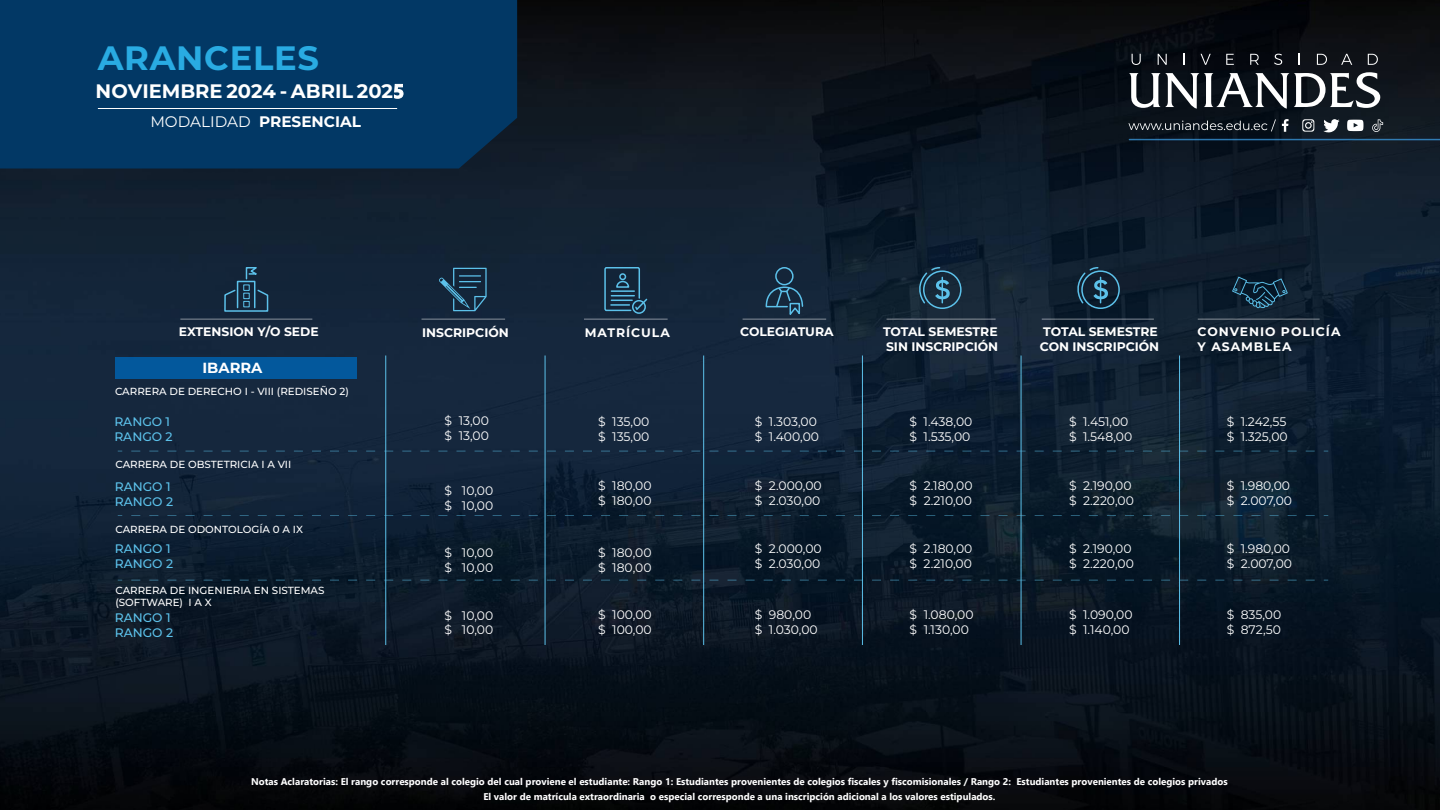
<style>
.page{position:relative;width:1440px;height:810px;background:#fff}
.page>*{position:absolute;margin:0;border:0;box-sizing:border-box;transform-origin:0 0}
.t1{font:700 33.75px "Montserrat";letter-spacing:.02em;color:#29abe2}
.t2{font:100 19.5px "Montserrat";color:#fff}
.t3{font:100 15.3px "Montserrat";color:#fff}
.t4{font:100 14.7px "Montserrat";color:#fff}
.t5{font:12.38px/14.9px "Montserrat";color:#fff}
.t6{font:100 12.38px/14.9px "Montserrat";color:#fff}
.t7{font:100 12.38px/14.9px "Montserrat";color:#5cc1ea}
.t8{font:100 12.38px/14.9px "Montserrat";letter-spacing:.08em;color:#fff}
.t9{font:100 10.27px/12.4px "Montserrat";color:#fff}
.t10{font:700 9.75px/14.5px "Gadugi";color:#fff;text-align:center}
.s1{font-family:"Leelawadee UI";font-weight:700}
.s2{font-weight:400}
</style>
<div class="page">
<img style="left:0;top:0;width:1440px;height:810px">
<div style="left:0;top:0;width:517px;height:169px;background:#023865"></div>
<hr style="left:98px;top:108px;width:299px;height:1px;background:#fff">
<svg style="left:1132px;top:54px;width:9px;height:11px"></svg>
<svg style="left:1158px;top:54px;width:9px;height:11px"></svg>
<svg style="left:1201px;top:54px;width:10px;height:11px"></svg>
<svg style="left:1226px;top:54px;width:8px;height:11px"></svg>
<svg style="left:1250px;top:54px;width:9px;height:11px"></svg>
<svg style="left:1274px;top:54px;width:8px;height:11px"></svg>
<svg style="left:1317px;top:54px;width:10px;height:11px"></svg>
<svg style="left:1341px;top:54px;width:11px;height:11px"></svg>
<svg style="left:1368px;top:54px;width:10px;height:11px"></svg>
<svg style="left:1129px;top:72px;width:251px;height:37px"></svg>
<svg style="left:1128px;top:119px;width:148px;height:12px;background:#2e353d"></svg>
<svg style="left:1282px;top:119px;width:7px;height:13px"></svg>
<svg style="left:1302px;top:119px;width:12px;height:13px"></svg>
<svg style="left:1323px;top:119px;width:17px;height:14px"></svg>
<svg style="left:1372px;top:119px;width:11px;height:13px"></svg>
<svg style="left:1347px;top:120px;width:16px;height:11px"></svg>
<hr style="left:1129px;top:139px;width:311px;height:1px;background:#3fa9f5">
<hr style="left:1021px;top:356px;width:1px;height:289px;background:#5cc1ea">
<hr style="left:1179px;top:356px;width:1px;height:289px;background:#5cc1ea">
<hr style="left:862px;top:356px;width:1px;height:289px;background:#5cc1ea">
<hr style="left:703px;top:356px;width:1px;height:289px;background:#5cc1ea">
<hr style="left:545px;top:356px;width:1px;height:289px;background:#5cc1ea">
<hr style="left:386px;top:356px;width:1px;height:289px;background:#5cc1ea">
<div style="left:116px;top:357px;width:241px;height:22px;background:#03589c"></div>
<svg style="left:1232px;top:276px;width:56px;height:32px;background:#163448"></svg>
<svg style="left:131px;top:451px;width:1197px;height:1px"></svg>
<svg style="left:131px;top:515px;width:1197px;height:1px"></svg>
<svg style="left:131px;top:580px;width:1197px;height:1px"></svg>
<div style="left:775px;top:267px;width:19px;height:18px;border:2px solid #5cc1ea;border-radius:50%"></div>
<svg style="left:765px;top:286px;width:39px;height:33px"></svg>
<div style="left:632px;top:300px;width:14px;height:14px;border:2px solid #5cc1ea;border-radius:50%"></div>
<svg style="left:604px;top:266px;width:45px;height:46px;background:#22465f"></svg>
<div style="left:619px;top:273px;width:7px;height:7px;border:2px solid #5cc1ea;border-radius:50%"></div>
<svg style="left:439px;top:268px;width:48px;height:43px;background:#20425a"></svg>
<svg style="left:223px;top:288px;width:46px;height:25px"></svg>
<div style="left:237px;top:281px;width:18px;height:27px;border:2px solid #5cc1ea"></div>
<svg style="left:245px;top:266px;width:17px;height:14px"></svg>
<div style="left:243px;top:285px;width:7px;height:6px;border:1px solid #5cc1ea"></div>
<div style="left:243px;top:293px;width:7px;height:6px;border:1px solid #5cc1ea"></div>
<div style="left:243px;top:301px;width:7px;height:6px;border:1px solid #5cc1ea"></div>
<div style="left:923px;top:270px;width:39px;height:39px;border:2px solid #5cc1ea;border-radius:50%"></div>
<svg style="left:913px;top:266px;width:37px;height:38px"></svg>
<div style="left:1081px;top:270px;width:39px;height:39px;border:2px solid #5cc1ea;border-radius:50%"></div>
<svg style="left:1071px;top:266px;width:37px;height:38px"></svg>
<hr style="left:180px;top:319px;width:132px;height:1px;background:#fff">
<hr style="left:886px;top:319px;width:110px;height:1px;background:#fff">
<hr style="left:1042px;top:319px;width:112px;height:1px;background:#fff">
<hr style="left:1198px;top:319px;width:122px;height:1px;background:#fff">
<hr style="left:422px;top:319px;width:83px;height:1px;background:#fff">
<hr style="left:584px;top:319px;width:84px;height:1px;background:#fff">
<hr style="left:743px;top:319px;width:83px;height:1px;background:#fff">
<h1 class="t1" style="left:98px;top:34px;width:223px">ARANCELES</h1>
<h2 class="t2" style="left:96px;top:78px;width:310px">NOVIEMBRE 2024 - ABRIL 202<span class="s1">5</span></h2>
<p class="t3" style="left:150px;top:112px;width:212px"><span class="s2">MODALIDAD</span> PRESENCIAL</p>
<p class="t6" style="left:179px;top:324px;width:141px">EXTENSION Y/O SEDE</p>
<p class="t6" style="left:422px;top:325px;width:88px">INSCRIPCIÓN</p>
<p class="t8" style="left:585px;top:325px;width:87px">MATRÍCULA</p>
<p class="t6" style="left:740px;top:324px;width:95px">COLEGIATURA</p>
<p class="t6" style="left:883px;top:324px;width:117px">TOTAL SEMESTRE<br>SIN INSCRIPCIÓN</p>
<p class="t6" style="left:1040px;top:324px;width:121px">TOTAL SEMESTRE<br>CON INSCRIPCIÓN</p>
<p class="t8" style="left:1198px;top:324px;width:144px">CONVENIO POLICÍA<br>Y ASAMBLEA</p>
<p class="t4" style="left:202px;top:358px;width:62px">IBARRA</p>
<p class="t9" style="left:115px;top:385px;width:235px">CARRERA DE DERECHO I - VIII (REDISEÑO 2)</p>
<p class="t7" style="left:114px;top:414px;width:60px">RANGO 1<br>RANGO 2</p>
<p class="t5" style="left:598px;top:413px;width:53px">$ 135,00 $ 135,00</p>
<p class="t5" style="left:755px;top:413px;width:66px">$ 1.303,00 $ 1.400,00</p>
<p class="t5" style="left:910px;top:413px;width:64px">$ 1.438,00 $ 1.535,00</p>
<p class="t5" style="left:1069px;top:413px;width:65px">$ 1.451,00 $ 1.548,00</p>
<p class="t5" style="left:1227px;top:413px;width:63px">$ 1.242,55 $ 1.325,00</p>
<p class="t9" style="left:115px;top:458px;width:177px">CARRERA DE OBSTETRICIA I A VII</p>
<p class="t7" style="left:115px;top:479px;width:60px">RANGO 1<br>RANGO 2</p>
<p class="t5" style="left:598px;top:478px;width:55px">$ 180,00 $ 180,00</p>
<p class="t5" style="left:598px;top:545px;width:55px">$ 180,00 $ 180,00</p>
<p class="t5" style="left:445px;top:413px;width:46px">$ 13,00 $ 13,00</p>
<p class="t5" style="left:755px;top:478px;width:68px">$ 2.000,00 $ 2.030,00</p>
<p class="t5" style="left:910px;top:478px;width:64px">$ 2.180,00 $ 2.210,00</p>
<p class="t5" style="left:1069px;top:478px;width:66px">$ 2.190,00 $ 2.220,00</p>
<p class="t5" style="left:1227px;top:478px;width:67px">$ 1.980,00 $ 2.007,00</p>
<p class="t5" style="left:445px;top:483px;width:50px">$ 10,00 $ 10,00</p>
<p class="t5" style="left:445px;top:545px;width:50px">$ 10,00 $ 10,00</p>
<p class="t5" style="left:445px;top:607px;width:50px">$ 10,00 $ 10,00</p>
<p class="t9" style="left:115px;top:523px;width:189px">CARRERA DE ODONTOLOGÍA 0 A IX</p>
<p class="t7" style="left:115px;top:541px;width:60px">RANGO 1<br>RANGO 2</p>
<p class="t5" style="left:755px;top:540px;width:68px">$ 2.000,00 $ 2.030,00</p>
<p class="t5" style="left:910px;top:540px;width:64px">$ 2.180,00 $ 2.210,00</p>
<p class="t5" style="left:1069px;top:540px;width:66px">$ 2.190,00 $ 2.220,00</p>
<p class="t5" style="left:1227px;top:540px;width:67px">$ 1.980,00 $ 2.007,00</p>
<p class="t9" style="left:115px;top:583px;width:211px">CARRERA DE INGENIERIA EN SISTEMAS (SOFTWARE) I A X</p>
<p class="t7" style="left:115px;top:610px;width:60px">RANGO 1<br>RANGO 2</p>
<p class="t5" style="left:598px;top:607px;width:55px">$ 100,00 $ 100,00</p>
<p class="t5" style="left:755px;top:607px;width:64px">$ 980,00 $ 1.030,00</p>
<p class="t5" style="left:910px;top:607px;width:65px">$ 1.080,00 $ 1.130,00</p>
<p class="t5" style="left:1069px;top:607px;width:65px">$ 1.090,00 $ 1.140,00</p>
<p class="t5" style="left:1227px;top:607px;width:56px">$ 835,00 $ 872,50</p>
<p class="t10" style="left:251px;top:774px;width:978px">Notas Aclaratorias: El rango corresponde al colegio del cual proviene el estudiante: Rango 1: Estudiantes provenientes de colegios fiscales y fiscomisionales / Rango 2: Estudiantes provenientes de colegios privados<br>El valor de matrícula extraordinaria o especial corresponde a una inscripción adicional a los valores estipulados.</p>
</div>
